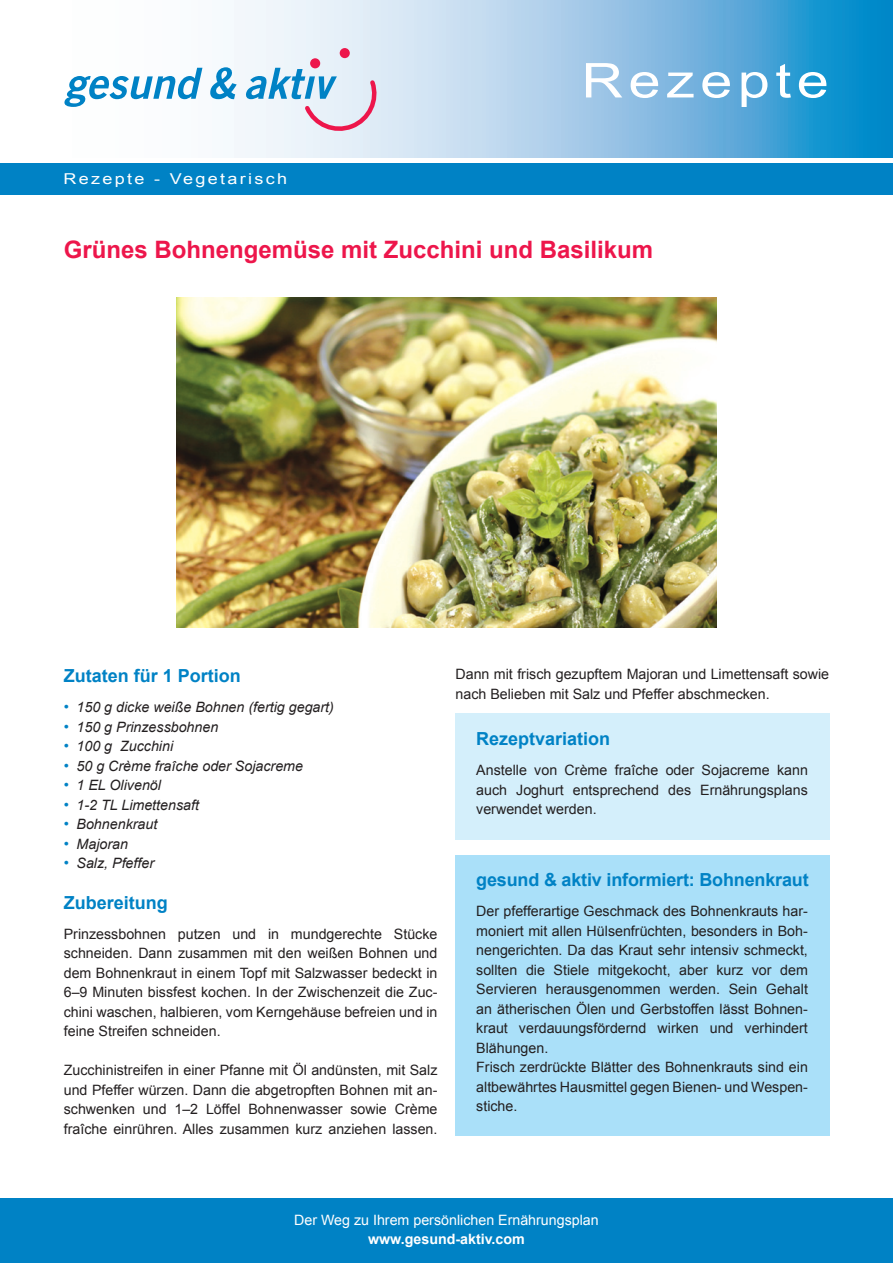
<style>
.page{position:relative;width:893px;height:1263px;background:#fff}
.page>*{position:absolute;margin:0;border:0;box-sizing:border-box;transform-origin:0 0}
.t1{font:48px "Arial";letter-spacing:.095em;color:#fff;scale:1.2 1}
.t2{font:700 24px "Arial";color:#ed164b}
.t3{font:700 18px "Arial";color:#0082c5}
.t4{font:15px "Arial";letter-spacing:.13em;color:#fff;scale:1.2 1}
.t5{font:14.25px/19.5px "Arial";color:#231f20;text-align:justify}
.t6{font:italic 14.25px "Arial";color:#231f20}
.t7{font:14.25px "Arial";color:#fff}
.t8{font:700 14.25px "Arial";color:#fff}
.s1{font-style:normal;font-size:15px;color:#0082c5}
</style>
<div class="page">
<svg style="left:197px;top:0;width:696px;height:157px;background:#94c7e6"></svg>
<div style="left:0;top:1198px;width:893px;height:65px;background:#0082c5"></div>
<div style="left:0;top:163px;width:893px;height:32px;background:#0082c5"></div>
<svg style="left:64px;top:68px;width:138px;height:39px"></svg>
<svg style="left:209px;top:67px;width:28px;height:32px"></svg>
<svg style="left:245px;top:68px;width:133px;height:64px"></svg>
<div style="left:310px;top:58px;width:10px;height:10px;background:#ed164b;border-radius:50%"></div>
<div style="left:340px;top:48px;width:10px;height:10px;background:#ed164b;border-radius:50%"></div>
<div style="left:455px;top:855px;width:374px;height:280px;background:#aae0f9"></div>
<img style="left:176px;top:298px;width:540px;height:329px">
<div style="left:455px;top:714px;width:374px;height:126px;background:#d4effb"></div>
<p class="t4" style="left:63px;top:169px;width:188px">Rezepte - Vegetarisch</p>
<h1 class="t1" style="left:581px;top:49px;width:208px">Rezepte</h1>
<h2 class="t2" style="left:64px;top:233px;width:591px">Grünes Bohnengemüse mit Zucchini und Basilikum</h2>
<p class="t3" style="left:64px;top:664px;width:179px">Zutaten für 1 Portion</p>
<p class="t6" style="left:64px;top:698px;width:272px"><span class="s1">•</span> 150 g dicke weiße Bohnen (fertig gegart)</p>
<p class="t6" style="left:64px;top:717px;width:156px"><span class="s1">•</span> 150 g Prinzessbohnen</p>
<p class="t6" style="left:64px;top:737px;width:111px"><span class="s1">•</span> 100 g Zucchini</p>
<p class="t6" style="left:64px;top:756px;width:241px"><span class="s1">•</span> 50 g Crème fraîche oder Sojacreme</p>
<p class="t6" style="left:64px;top:776px;width:99px"><span class="s1">•</span> 1 EL Olivenöl</p>
<p class="t6" style="left:64px;top:795px;width:137px"><span class="s1">•</span> 1-2 TL Limettensaft</p>
<p class="t6" style="left:64px;top:815px;width:95px"><span class="s1">•</span> Bohnenkraut</p>
<p class="t6" style="left:64px;top:834px;width:66px"><span class="s1">•</span> Majoran</p>
<p class="t6" style="left:64px;top:854px;width:92px"><span class="s1">•</span> Salz, Pfeffer</p>
<p class="t3" style="left:64px;top:890px;width:106px">Zubereitung</p>
<p class="t5" style="left:64px;top:924px;width:375px">Prinzessbohnen putzen und in mundgerechte Stücke schneiden. Dann zusammen mit den weißen Bohnen und dem Bohnenkraut in einem Topf mit Salzwasser bedeckt in 6–9 Minuten bissfest kochen. In der Zwischenzeit die Zuc&shy;chini waschen, halbieren, vom Kerngehäuse befreien und in feine Streifen schneiden.</p>
<p class="t5" style="left:64px;top:1060px;width:375px">Zucchinistreifen in einer Pfanne mit Öl andünsten, mit Salz und Pfeffer würzen. Dann die abgetropften Bohnen mit an&shy;schwenken und 1–2 Löffel Bohnenwasser sowie Crème fraîche einrühren. Alles zusammen kurz anziehen lassen.</p>
<p class="t5" style="left:455px;top:664px;width:375px">Dann mit frisch gezupftem Majoran und Limettensaft sowie nach Belieben mit Salz und Pfeffer abschmecken.</p>
<p class="t3" style="left:476px;top:727px;width:136px">Rezeptvariation</p>
<p class="t5" style="left:476px;top:761px;width:333px">Anstelle von Crème fraîche oder Sojacreme kann auch Joghurt entsprechend des Ernährungsplans verwendet werden.</p>
<p class="t3" style="left:476px;top:868px;width:334px">gesund &amp; aktiv informiert: Bohnenkraut</p>
<p class="t5" style="left:476px;top:902px;width:333px;text-align:left">Der pfefferartige Geschmack des Bohnenkrauts har&shy;moniert mit allen Hülsenfrüchten, besonders in Boh&shy;nengerichten. Da das Kraut sehr intensiv schmeckt, sollten die Stiele mitgekocht, aber kurz vor dem Servieren herausgenommen werden. Sein Gehalt an ätherischen Ölen und Gerbstoffen lässt Bohnen&shy;kraut verdauungsfördernd wirken und verhindert Blähungen.<br>Frisch zerdrückte Blätter des Bohnenkrauts sind ein altbewährtes Hausmittel gegen Bienen- und Wespen&shy;stiche.</p>
<p class="t7" style="left:294px;top:1210px;width:306px">Der Weg zu Ihrem persönlichen Ernährungsplan</p>
<p class="t8" style="left:368px;top:1230px;width:158px">www.gesund-aktiv.com</p>
</div>
